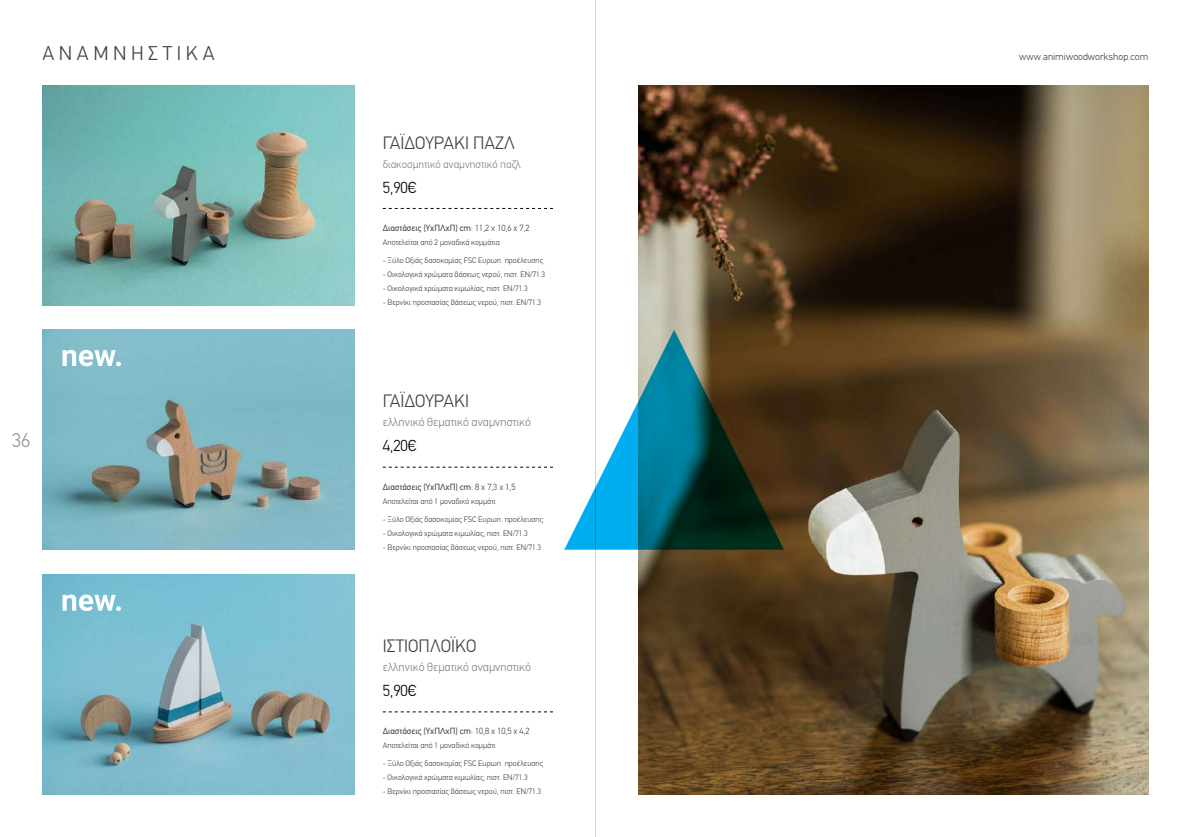
<style>
.page{position:relative;width:1191px;height:837px;background:#fff}
.page>*{position:absolute;margin:0;border:0;box-sizing:border-box;transform-origin:0 0}
.t1{font:300 20px "PF Din Text";letter-spacing:.23em;color:#414042}
.t2{font:300 20px "PF Din Text";color:#939598}
.t3{font:300 18px "PF Din Text";color:#414042}
.t4{font:300 16px "PF Din Text";color:#000}
.t5{font:300 12px "PF Din Text";color:#808285}
.t6{font:300 11px "PF Din Text";color:#808285}
.t7{font:300 10px "PF Din Text";color:#414042}
.t8{font:9px "PF Din Text";color:#414042}
.t9{font:300 8px "PF Din Text";color:#414042}
.s1{font-weight:300}
</style>
<div class="page">
<hr style="left:595px;top:0;width:1px;height:836px;background:#d1d3d4">
<img style="left:43px;top:85px;width:311px;height:220px">
<svg style="left:383px;top:208px;width:170px;height:1px"></svg>
<img style="left:43px;top:330px;width:311px;height:219px">
<svg style="left:383px;top:467px;width:170px;height:1px"></svg>
<img style="left:638px;top:85px;width:510px;height:709px">
<img style="left:43px;top:574px;width:311px;height:220px">
<svg style="left:383px;top:711px;width:170px;height:1px"></svg>
<svg style="left:63px;top:350px;width:58px;height:16px"></svg>
<svg style="left:63px;top:594px;width:58px;height:16px"></svg>
<svg style="left:564px;top:330px;width:220px;height:219px"></svg>
<h1 class="t1" style="left:43px;top:41px;width:174px">ΑΝΑΜΝΗΣΤΙΚΑ</h1>
<h1 class="t2" style="left:12px;top:428px;width:20px">36</h1>
<h2 class="t3" style="left:383px;top:132px;width:133px">ΓΑΪΔΟΥΡΑΚΙ ΠΑΖΛ</h2>
<h3 class="t6" style="left:383px;top:157px;width:139px">διακοσμητικό αναμνηστικό παζλ</h3>
<h3 class="t4" style="left:383px;top:178px;width:36px">5,90€</h3>
<p class="t8" style="left:383px;top:222px;width:148px">Διαστάσεις (ΥxΠΛxΠ) cm<span class="s1">: 11,2 x 10,6 x 7,2</span></p>
<p class="t9" style="left:383px;top:237px;width:118px">Αποτελείται από 2 μοναδικά κομμάτια</p>
<p class="t9" style="left:383px;top:255px;width:162px">- Ξύλο Οξιάς δασοκομίας FSC Ευρωπ. προέλευσης</p>
<p class="t9" style="left:383px;top:269px;width:164px">- Οικολογικά χρώματα βάσεως νερού, πιστ. EN/71.3</p>
<p class="t9" style="left:383px;top:283px;width:146px">- Οικολογικά χρώματα κιμωλίας, πιστ. EN/71.3</p>
<p class="t9" style="left:383px;top:297px;width:160px">- Βερνίκι προστασίας βάσεως νερού, πιστ. EN/71.3</p>
<h2 class="t3" style="left:383px;top:390px;width:88px">ΓΑΪΔΟΥΡΑΚΙ</h2>
<h3 class="t5" style="left:383px;top:415px;width:150px">ελληνικό θεματικό αναμνηστικό</h3>
<h3 class="t4" style="left:383px;top:436px;width:36px">4,20€</h3>
<p class="t8" style="left:383px;top:481px;width:134px">Διαστάσεις (ΥxΠΛxΠ) cm<span class="s1">: 8 x 7,3 x 1,5</span></p>
<p class="t9" style="left:383px;top:496px;width:114px">Αποτελείται από 1 μοναδικό κομμάτι</p>
<p class="t9" style="left:383px;top:514px;width:162px">- Ξύλο Οξιάς δασοκομίας FSC Ευρωπ. προέλευσης</p>
<p class="t9" style="left:383px;top:528px;width:146px">- Οικολογικά χρώματα κιμωλίας, πιστ. EN/71.3</p>
<p class="t9" style="left:383px;top:542px;width:160px">- Βερνίκι προστασίας βάσεως νερού, πιστ. EN/71.3</p>
<h2 class="t3" style="left:383px;top:635px;width:95px">ΙΣΤΙΟΠΛΟΪΚΟ</h2>
<h3 class="t5" style="left:383px;top:659px;width:150px">ελληνικό θεματικό αναμνηστικό</h3>
<h3 class="t4" style="left:383px;top:681px;width:36px">5,90€</h3>
<p class="t8" style="left:383px;top:725px;width:148px">Διαστάσεις (ΥxΠΛxΠ) cm<span class="s1">: 10,8 x 10,5 x 4,2</span></p>
<p class="t9" style="left:383px;top:740px;width:114px">Αποτελείται από 1 μοναδικό κομμάτι</p>
<p class="t9" style="left:383px;top:758px;width:162px">- Ξύλο Οξιάς δασοκομίας FSC Ευρωπ. προέλευσης</p>
<p class="t9" style="left:383px;top:772px;width:146px">- Οικολογικά χρώματα κιμωλίας, πιστ. EN/71.3</p>
<p class="t9" style="left:383px;top:786px;width:160px">- Βερνίκι προστασίας βάσεως νερού, πιστ. EN/71.3</p>
<p class="t7" style="left:1019px;top:51px;width:131px">www.animiwoodworkshop.com</p>
</div>
